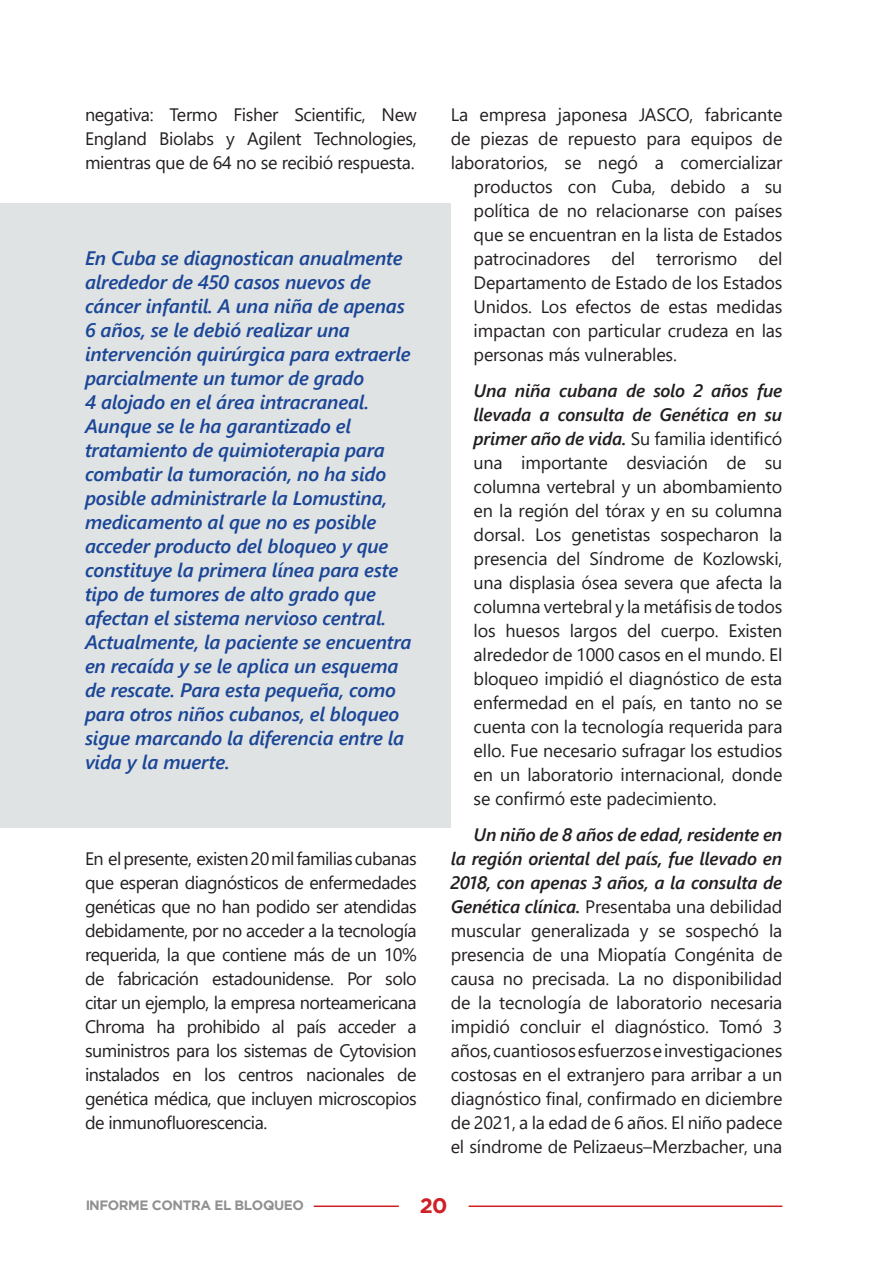
<style>
.page{position:relative;width:893px;height:1263px;background:#fff}
.page>*{position:absolute;margin:0;border:0;box-sizing:border-box;transform-origin:0 0}
.t1{font:700 21px "Gotham";color:#cf2026}
.t2{font:italic 600 19.5px/24px "Segoe UI";letter-spacing:-.01em;color:#1b4697}
.t3{font:18px/24px "Segoe UI";letter-spacing:-.01em;color:#231f20;text-align:justify}
.t4{font:700 13.5px "Gotham";letter-spacing:-.03em;color:#231f20}
.s1{font-weight:600;font-style:italic}
</style>
<div class="page">
<hr style="left:469px;top:1205px;width:313px;height:2px;background:#cf2026">
<hr style="left:314px;top:1205px;width:85px;height:2px;background:#cf2026">
<div style="left:0;top:204px;width:451px;height:624px;background:#e0e3e3"></div>
<p class="t3" style="left:85px;top:101px;width:333px">negativa: Termo Fisher Scientific, New England Biolabs y Agilent Technologies, mientras que de 64 no se recibió respuesta.</p>
<p class="t2" style="left:85px;top:243px;width:328px">En Cuba se diagnostican anualmente alrededor de 450 casos nuevos de cáncer infantil. A una niña de apenas 6 años, se le debió realizar una intervención quirúrgica para extraerle parcialmente un tumor de grado<br>4 alojado en el área intracraneal.<br>Aunque se le ha garantizado el tratamiento de quimioterapia para combatir la tumoración, no ha sido posible administrarle la Lomustina, medicamento al que no es posible acceder producto del bloqueo y que constituye la primera línea para este tipo de tumores de alto grado que afectan el sistema nervioso central.<br>Actualmente, la paciente se encuentra en recaída y se le aplica un esquema de rescate. Para esta pequeña, como para otros niños cubanos, el bloqueo sigue marcando la diferencia entre la vida y la muerte.</p>
<p class="t3" style="left:85px;top:845px;width:333px">En el presente, existen 20 mil familias cubanas que esperan diagnósticos de enfermedades genéticas que no han podido ser atendidas debidamente, por no acceder a la tecnología requerida, la que contiene más de un 10% de fabricación estadounidense. Por solo citar un ejemplo, la empresa norteamericana Chroma ha prohibido al país acceder a suministros para los sistemas de Cytovision instalados en los centros nacionales de genética médica, que incluyen microscopios de inmunofluorescencia.</p>
<p class="t3" style="left:451px;top:101px;width:333px">La empresa japonesa JASCO, fabricante</p>
<p class="t3" style="left:451px;top:125px;width:333px">de piezas de repuesto para equipos de</p>
<p class="t3" style="left:451px;top:149px;width:333px">laboratorios, se negó a comercializar</p>
<p class="t3" style="left:474px;top:173px;width:310px">productos con Cuba, debido a su</p>
<p class="t3" style="left:474px;top:197px;width:310px">política de no relacionarse con países</p>
<p class="t3" style="left:474px;top:221px;width:310px">que se encuentran en la lista de Estados</p>
<p class="t3" style="left:474px;top:245px;width:310px">patrocinadores del terrorismo del</p>
<p class="t3" style="left:474px;top:269px;width:310px">Departamento de Estado de los Estados</p>
<p class="t3" style="left:474px;top:293px;width:310px">Unidos. Los efectos de estas medidas</p>
<p class="t3" style="left:474px;top:317px;width:310px">impactan con particular crudeza en las</p>
<p class="t3" style="left:474px;top:341px;width:205px">personas más vulnerables.</p>
<p class="t3" style="left:474px;top:377px;width:310px"><span class="s1">Una niña cubana de solo 2 años fue llevada a consulta de Genética en su primer año de vida.</span> Su familia identificó una importante desviación de su columna vertebral y un abombamiento en la región del tórax y en su columna dorsal. Los genetistas sospecharon la presencia del Síndrome de Kozlowski, una displasia ósea severa que afecta la columna vertebral y la metáfisis de todos los huesos largos del cuerpo. Existen alrededor de 1000 casos en el mundo. El bloqueo impidió el diagnóstico de esta enfermedad en el país, en tanto no se cuenta con la tecnología requerida para ello. Fue necesario sufragar los estudios en un laboratorio internacional, donde se confirmó este padecimiento.</p>
<p class="t3" style="left:451px;top:821px;width:333px;text-indent:23px"><span class="s1">Un niño de 8 años de edad, residente en la región oriental del país, fue llevado en 2018, con apenas 3 años, a la consulta de Genética clínica.</span> Presentaba una debilidad muscular generalizada y se sospechó la presencia de una Miopatía Congénita de causa no precisada. La no disponibilidad de la tecnología de laboratorio necesaria impidió concluir el diagnóstico. Tomó 3 años, cuantiosos esfuerzos e investigaciones costosas en el extranjero para arribar a un diagnóstico final, confirmado en diciembre de 2021, a la edad de 6 años. El niño padece el síndrome de Pelizaeus–Merzbacher, una</p>
<p class="t4" style="left:85px;top:1197px;width:220px">INFORME CONTRA EL BLOQUEO</p>
<p class="t1" style="left:420px;top:1193px;width:29px">20</p>
</div>
